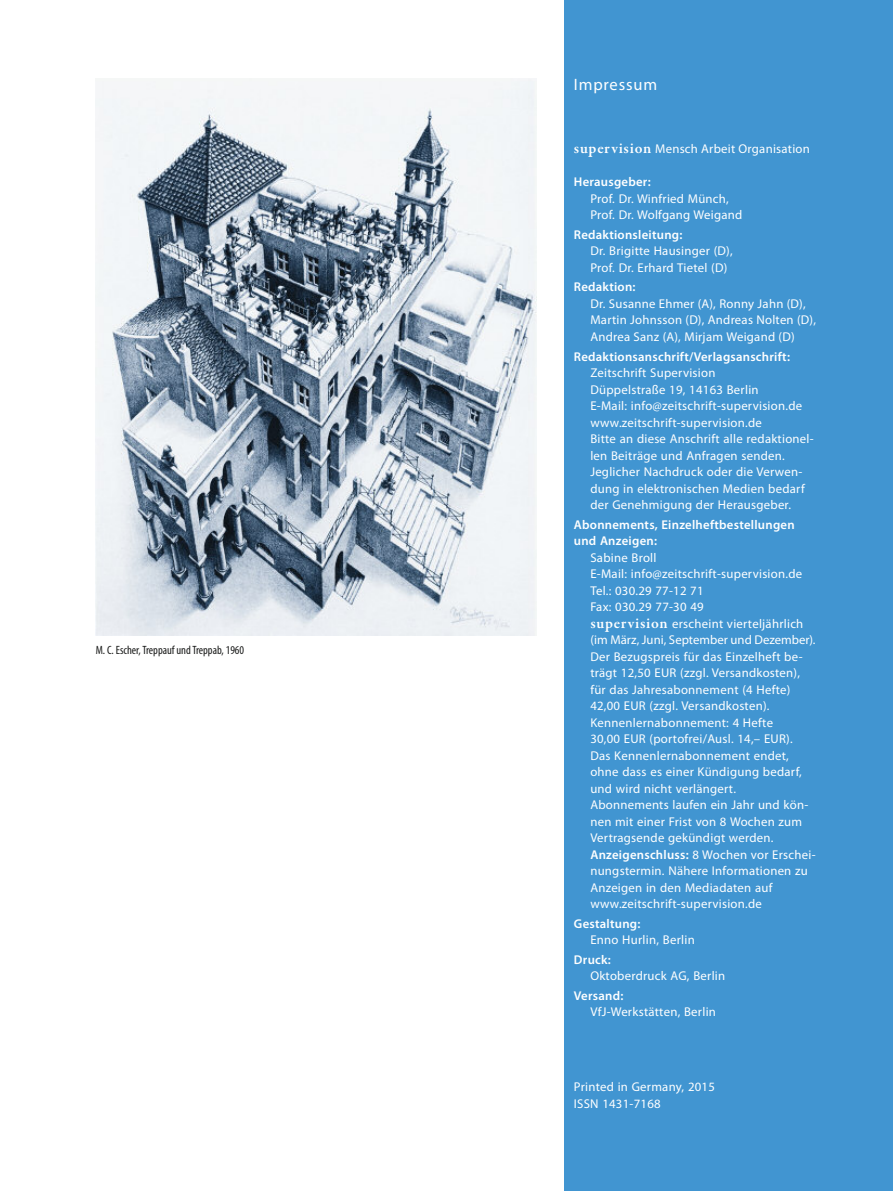
<style>
.page{position:relative;width:893px;height:1191px;background:#fff}
.page>*{position:absolute;margin:0;border:0;box-sizing:border-box;transform-origin:0 0}
.t1{font:16.5px "Myriad Pro";letter-spacing:.05em;color:#fff}
.t2{font:12.75px/16.5px "Myriad Pro";letter-spacing:.02em;color:#fff}
.t3{font:600 12.75px/16.5px "Myriad Pro";letter-spacing:.02em;color:#fff}
.t4{font:condensed 12px "Myriad Pro";color:#1b1c1b}
.s1{font-family:"Garamond Premr Pro";font-weight:600;font-size:15.45px}
.s2{font-weight:600}
</style>
<div class="page">
<div style="left:564px;top:0;width:329px;height:1191px;background:#4195d1"></div>
<img style="left:96px;top:79px;width:441px;height:556px">
<p class="t4" style="left:96px;top:645px;width:150px">M. C. Escher,Treppauf undTreppab, 1960</p>
<p class="t1" style="left:574px;top:79px;width:85px">Impressum</p>
<p class="t2" style="left:574px;top:142px;width:238px"><span class="s1">supervision</span> Mensch Arbeit Organisation</p>
<p class="t3" style="left:574px;top:175px;width:78px">Herausgeber:</p>
<p class="t2" style="left:590px;top:191px;width:154px">Prof. Dr. Winfried Münch,<br>Prof. Dr. Wolfgang Weigand</p>
<p class="t3" style="left:574px;top:227px;width:110px">Redaktionsleitung:</p>
<p class="t2" style="left:590px;top:244px;width:144px">Dr. Brigitte Hausinger (D),<br>Prof. Dr. Erhard Tietel (D)</p>
<p class="t3" style="left:574px;top:280px;width:63px">Redaktion:</p>
<p class="t2" style="left:590px;top:296px;width:227px">Dr. Susanne Ehmer (A), Ronny Jahn (D),<br>Martin Johnsson (D), Andreas Nolten (D),<br>Andrea Sanz (A), Mirjam Weigand (D)</p>
<p class="t3" style="left:574px;top:349px;width:218px">Redaktionsanschrift/Verlagsanschrift:</p>
<p class="t2" style="left:590px;top:365px;width:225px">Zeitschrift Supervision<br>Düppelstraße 19, 14163 Berlin<br>E-Mail: info@zeitschrift-supervision.de www.zeitschrift-supervision.de<br>Bitte an diese Anschrift alle redaktionel&shy;len Beiträge und Anfragen senden.<br>Jeglicher Nachdruck oder die Verwen&shy;dung in elektronischen Medien bedarf der Genehmigung der Herausgeber.</p>
<p class="t3" style="left:574px;top:517px;width:222px">Abonnements, Einzelheftbestellungen und Anzeigen:</p>
<p class="t2" style="left:590px;top:550px;width:227px">Sabine Broll<br>E-Mail: info@zeitschrift-supervision.de Tel.: 030.29 77-12 71<br>Fax: 030.29 77-30 49<br><span class="s1">supervision</span> erscheint vierteljährlich (im März, Juni, September und Dezember).<br>Der Bezugspreis für das Einzelheft be&shy;trägt 12,50 EUR (zzgl. Versandkosten), für das Jahresabonnement (4 Hefte)<br>42,00 EUR (zzgl. Versandkosten).<br>Kennenlernabonnement: 4 Hefte<br>30,00 EUR (portofrei/Ausl. 14,– EUR).<br>Das Kennenlernabonnement endet, ohne dass es einer Kündigung bedarf, und wird nicht verlängert.<br>Abonnements laufen ein Jahr und kön&shy;nen mit einer Frist von 8 Wochen zum Vertragsende gekündigt werden.<br><span class="s2">Anzeigenschluss:</span> 8 Wochen vor Erschei&shy;nungstermin. Nähere Informationen zu Anzeigen in den Mediadaten auf www.zeitschrift-supervision.de</p>
<p class="t3" style="left:574px;top:916px;width:68px">Gestaltung:</p>
<p class="t2" style="left:590px;top:932px;width:106px">Enno Hurlin, Berlin</p>
<p class="t3" style="left:574px;top:952px;width:39px">Druck:</p>
<p class="t2" style="left:590px;top:968px;width:136px">Oktoberdruck AG, Berlin</p>
<p class="t3" style="left:574px;top:988px;width:51px">Versand:</p>
<p class="t2" style="left:590px;top:1004px;width:127px">VfJ-Werkstätten, Berlin</p>
<p class="t2" style="left:574px;top:1079px;width:143px">Printed in Germany, 2015<br>ISSN 1431-7168</p>
</div>
